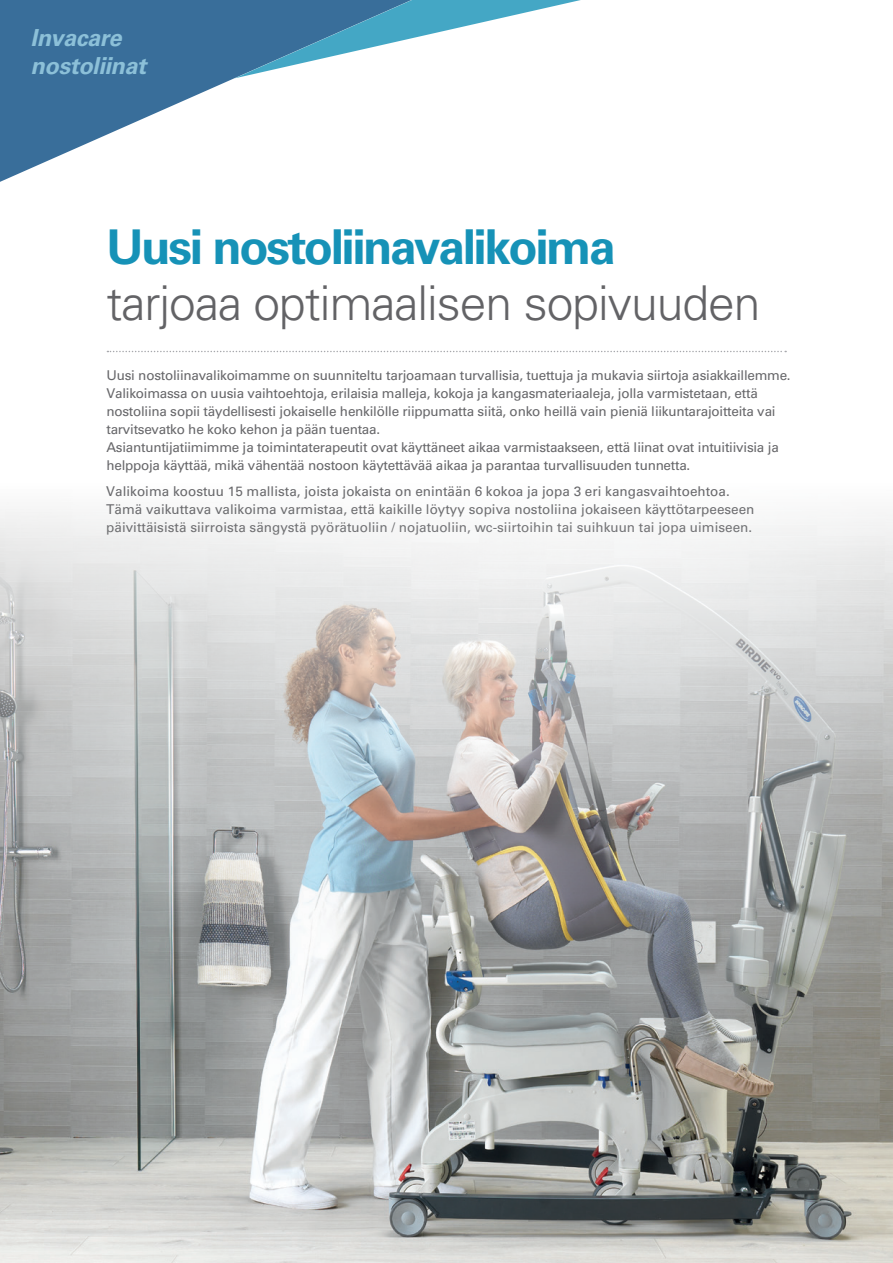
<style>
.page{position:relative;width:893px;height:1263px;background:#fff}
.page>*{position:absolute;margin:0;border:0;box-sizing:border-box;transform-origin:0 0}
.t1{font:300 48px "Univers LT Std";letter-spacing:-.02em;color:#636366}
.t2{font:700 48px "Univers LT Std";letter-spacing:-.05em;color:#1692b7}
.t3{font:italic 700 23.4px/28px "Univers LT Std";letter-spacing:-.015em;color:#8cc0d8}
.t4{font:13.5px/18px "Univers LT Std";letter-spacing:-.02em;color:#67676a}
.t5{font:13.5px/18px "Univers LT Std";color:#67676a}
</style>
<div class="page">
<svg style="left:0;top:78px;width:236px;height:104px"></svg>
<svg style="left:0;top:0;width:581px;height:78px;fill:#396e9a"></svg>
<svg style="left:107px;top:351px;width:679px;height:1px"></svg>
<img style="left:0;top:509px;width:893px;height:754px">
<h2 class="t3" style="left:31px;top:24px;width:117px">Invacare nostoliinat</h2>
<h1 class="t2" style="left:107px;top:219px;width:511px">Uusi nostoliinavalikoima</h1>
<h1 class="t1" style="left:107px;top:274px;width:656px">tarjoaa optimaalisen sopivuuden</h1>
<p class="t4" style="left:107px;top:367px;width:686px">Uusi nostoliinavalikoimamme on suunniteltu tarjoamaan turvallisia, tuettuja ja mukavia siirtoja asiakkaillemme.<br>Valikoimassa on uusia vaihtoehtoja, erilaisia malleja, kokoja ja kangasmateriaaleja, jolla varmistetaan, että nostoliina sopii täydellisesti jokaiselle henkilölle riippumatta siitä, onko heillä vain pieniä liikuntarajoitteita vai tarvitsevatko he koko kehon ja pään tuentaa.<br>Asiantuntijatiimimme ja toimintaterapeutit ovat käyttäneet aikaa varmistaakseen, että liinat ovat intuitiivisia ja helppoja käyttää, mikä vähentää nostoon käytettävää aikaa ja parantaa turvallisuuden tunnetta.</p>
<p class="t5" style="left:106px;top:482px;width:650px">Valikoima koostuu 15 mallista, joista jokaista on enintään 6 kokoa ja jopa 3 eri kangasvaihtoehtoa.<br>Tämä vaikuttava valikoima varmistaa, että kaikille löytyy sopiva nostoliina jokaiseen käyttötarpeeseen päivittäisistä siirroista sängystä pyörätuoliin / nojatuoliin, wc-siirtoihin tai suihkuun tai jopa uimiseen.</p>
</div>
